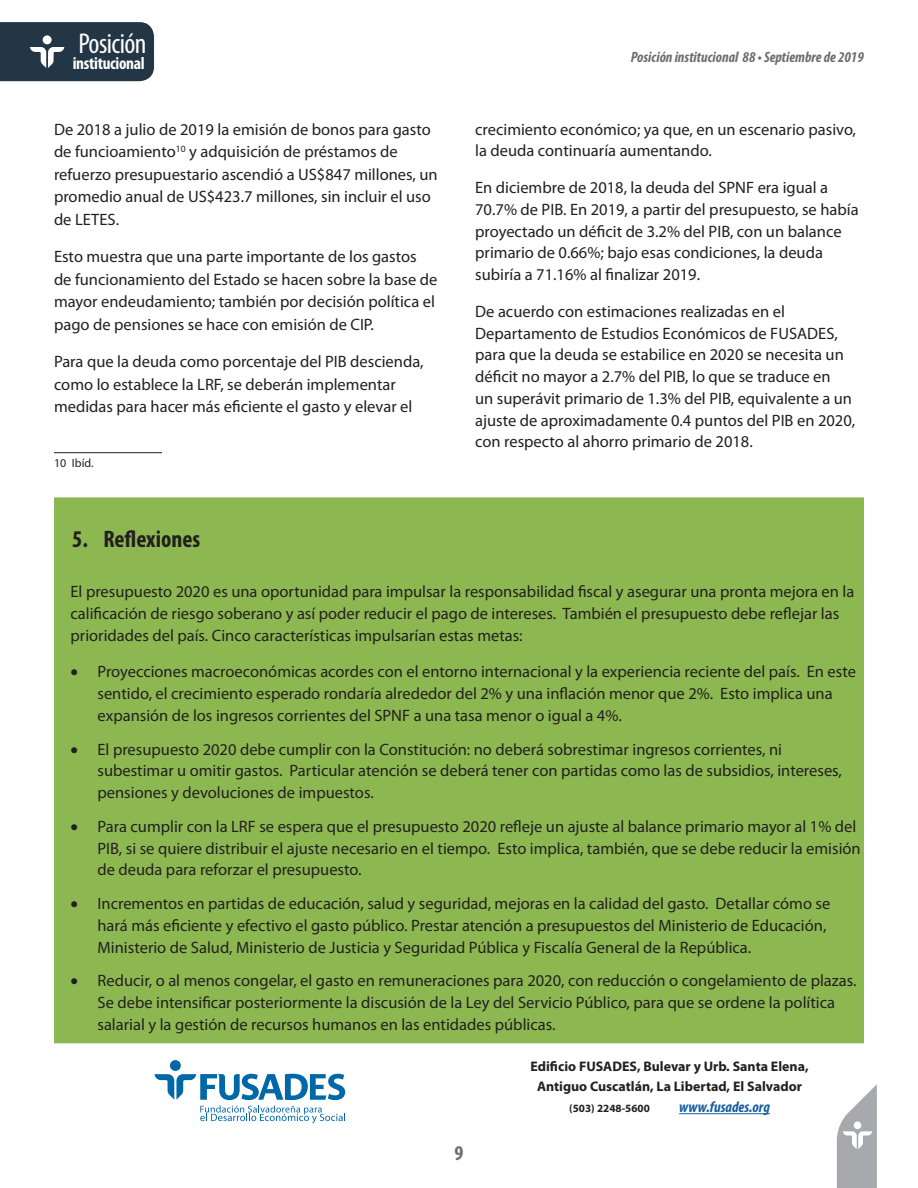
<style>
.page{position:relative;width:918px;height:1188px;background:#fff}
.page>*{position:absolute;margin:0;border:0;box-sizing:border-box;transform-origin:0 0}
.t1{font:condensed 28.8px "Myriad Pro";letter-spacing:-.02em;color:#fff}
.t2{font:700 condensed 24px "Myriad Pro";color:#231f20}
.t3{font:700 condensed 21px "Myriad Pro";color:#6c6d70}
.t4{font:700 condensed 17.25px "Myriad Pro";letter-spacing:-.02em;color:#fff}
.t5{font:16.5px/21.8px "Myriad Pro";color:#231f20}
.t6{font:italic 700 condensed 15.3px "Myriad Pro";color:#175d9e}
.t7{font:italic 700 condensed 15px "Myriad Pro";color:#6c6d70}
.t8{font:700 13.95px/20.9px "Myriad Pro";color:#231f20;text-align:center}
.pie_de_pagina{font:12px "Myriad Pro";color:#231f20}
.t9{font:700 11.1px "Myriad Pro";color:#231f20}
</style>
<div class="page">
<svg style="left:0;top:22px;width:154px;height:59px;background:#2d3f4d"></svg>
<svg style="left:837px;top:1084px;width:40px;height:104px"></svg>
<hr style="left:54px;top:452px;width:108px;height:1px;background:#231f20">
<div style="left:56px;top:499px;width:806px;height:543px;background:#8db851"></div>
<div style="left:54px;top:497px;width:810px;height:546px;border:3px solid #8db851"></div>
<div style="left:170px;top:1060px;width:11px;height:11px;background:#0068a9;border-radius:50%"></div>
<svg style="left:155px;top:1074px;width:190px;height:49px"></svg>
<hr style="left:679px;top:1113px;width:91px;height:1px;background:#175d9e">
<h1 class="t1" style="left:78px;top:26px;width:70px">Posición</h1>
<p class="t4" style="left:73px;top:52px;width:73px">institucional</p>
<p class="t7" style="left:631px;top:48px;width:234px">Posición institucional 88 • Septiembre de 2019</p>
<p class="t5" style="left:54px;top:118px;width:385px;line-height:22.5px">De 2018 a julio de 2019 la emisión de bonos para gasto de funcioamiento<sup>10</sup> y adquisición de préstamos de refuerzo presupuestario ascendió a US$847 millones, un promedio anual de US$423.7 millones, sin incluir el uso de LETES.</p>
<p class="t5" style="left:54px;top:245px;width:385px;line-height:22.5px">Esto muestra que una parte importante de los gastos de funcionamiento del Estado se hacen sobre la base de mayor endeudamiento; también por decisión política el pago de pensiones se hace con emisión de CIP.</p>
<p class="t5" style="left:54px;top:350px;width:371px;line-height:22.5px">Para que la deuda como porcentaje del PIB descienda, como lo establece la LRF, se deberán implementar medidas para hacer más eficiente el gasto y elevar el</p>
<p class="pie_de_pagina" style="left:54px;top:456px;width:41px">10 Ibíd.</p>
<p class="t5" style="left:475px;top:118px;width:382px">crecimiento económico; ya que, en un escenario pasivo, la deuda continuaría aumentando.</p>
<p class="t5" style="left:475px;top:177px;width:385px">En diciembre de 2018, la deuda del SPNF era igual a 70.7% de PIB. En 2019, a partir del presupuesto, se había proyectado un déficit de 3.2% del PIB, con un balance primario de 0.66%; bajo esas condiciones, la deuda subiría a 71.16% al finalizar 2019.</p>
<p class="t5" style="left:475px;top:300px;width:382px">De acuerdo con estimaciones realizadas en el Departamento de Estudios Económicos de FUSADES, para que la deuda se estabilice en 2020 se necesita un déficit no mayor a 2.7% del PIB, lo que se traduce en<br>un superávit primario de 1.3% del PIB, equivalente a un ajuste de aproximadamente 0.4 puntos del PIB en 2020, con respecto al ahorro primario de 2018.</p>
<p class="t2" style="left:72px;top:524px;width:129px">5. Reflexiones</p>
<p class="t5" style="left:70px;top:580px;width:785px">El presupuesto 2020 es una oportunidad para impulsar la responsabilidad fiscal y asegurar una pronta mejora en la calificación de riesgo soberano y así poder reducir el pago de intereses. También el presupuesto debe reflejar las prioridades del país. Cinco características impulsarían estas metas:</p>
<p class="t5" style="left:98px;top:661px;width:760px;text-indent:-27px">• Proyecciones macroeconómicas acordes con el entorno internacional y la experiencia reciente del país. En este sentido, el crecimiento esperado rondaría alrededor del 2% y una inflación menor que 2%. Esto implica una expansión de los ingresos corrientes del SPNF a una tasa menor o igual a 4%.</p>
<p class="t5" style="left:98px;top:738px;width:746px;text-indent:-27px">• El presupuesto 2020 debe cumplir con la Constitución: no deberá sobrestimar ingresos corrientes, ni subestimar u omitir gastos. Particular atención se deberá tener con partidas como las de subsidios, intereses, pensiones y devoluciones de impuestos.</p>
<p class="t5" style="left:98px;top:815px;width:765px;text-indent:-27px">• Para cumplir con la LRF se espera que el presupuesto 2020 refleje un ajuste al balance primario mayor al 1% del<br>PIB, si se quiere distribuir el ajuste necesario en el tiempo. Esto implica, también, que se debe reducir la emisión de deuda para reforzar el presupuesto.</p>
<p class="t5" style="left:98px;top:892px;width:734px;text-indent:-27px">• Incrementos en partidas de educación, salud y seguridad, mejoras en la calidad del gasto. Detallar cómo se hará más eficiente y efectivo el gasto público. Prestar atención a presupuestos del Ministerio de Educación,<br>Ministerio de Salud, Ministerio de Justicia y Seguridad Pública y Fiscalía General de la República.</p>
<p class="t5" style="left:98px;top:970px;width:761px;text-indent:-27px">• Reducir, o al menos congelar, el gasto en remuneraciones para 2020, con reducción o congelamiento de plazas.<br>Se debe intensificar posteriormente la discusión de la Ley del Servicio Público, para que se ordene la política salarial y la gestión de recursos humanos en las entidades públicas.</p>
<p class="t8" style="left:531px;top:1055px;width:280px">Edificio FUSADES, Bulevar y Urb. Santa Elena,<br>Antiguo Cuscatlán, La Libertad, El Salvador</p>
<p class="t9" style="left:569px;top:1101px;width:82px">(503) 2248-5600</p>
<p class="t6" style="left:679px;top:1098px;width:92px">www.fusades.org</p>
<p class="t3" style="left:455px;top:1140px;width:10px">9</p>
</div>
